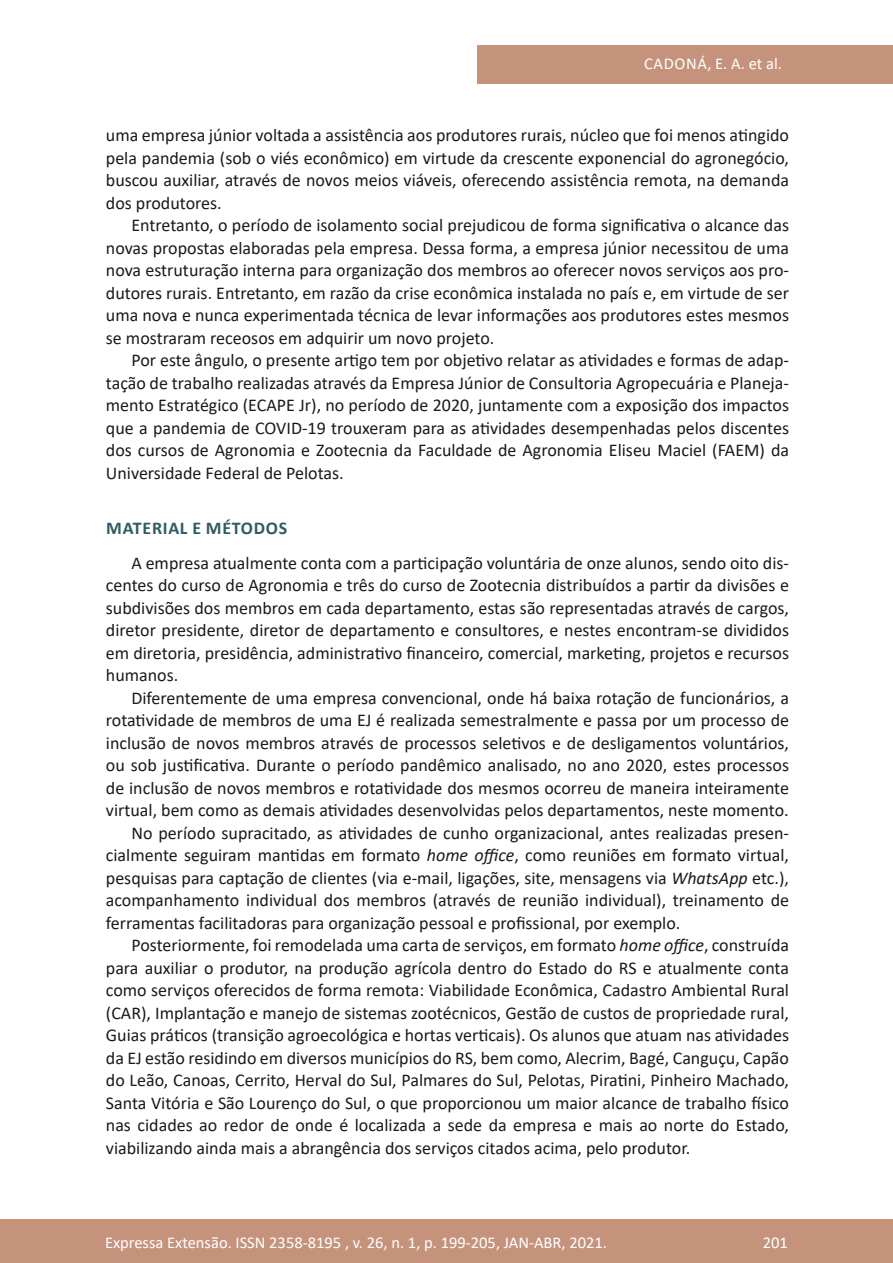
<style>
.page{position:relative;width:893px;height:1263px;background:#fff}
.page>*{position:absolute;margin:0;border:0;box-sizing:border-box;transform-origin:0 0}
.texto{font:18px/22.5px "Calibri";color:#1a1a1a;text-align:justify}
.subtitulo{font:700 18px "Calibri";letter-spacing:.04em;color:#2e5b65}
.t1{font:16.5px "Calibri";color:#fff}
.t2{font:16.5px "Calibri";letter-spacing:.04em;color:#fff}
.s1{font-style:italic}
</style>
<div class="page">
<div style="left:0;top:1219px;width:893px;height:44px;background:#c5927c"></div>
<div style="left:477px;top:45px;width:416px;height:39px;background:#c5927c"></div>
<p class="t2" style="left:644px;top:52px;width:139px">CADONÁ, E. A. et al.</p>
<p class="texto" style="left:106px;top:124px;width:685px">uma empresa júnior voltada a assistência aos produtores rurais, núcleo que foi menos atingido pela pandemia (sob o viés econômico) em virtude da crescente exponencial do agronegócio, buscou auxiliar, através de novos meios viáveis, oferecendo assistência remota, na demanda dos produtores.</p>
<p class="texto" style="left:106px;top:214px;width:685px;text-indent:26px">Entretanto, o período de isolamento social prejudicou de forma significativa o alcance das novas propostas elaboradas pela empresa. Dessa forma, a empresa júnior necessitou de uma nova estruturação interna para organização dos membros ao oferecer novos serviços aos pro&shy;dutores rurais. Entretanto, em razão da crise econômica instalada no país e, em virtude de ser uma nova e nunca experimentada técnica de levar informações aos produtores estes mesmos se mostraram receosos em adquirir um novo projeto.</p>
<p class="texto" style="left:106px;top:349px;width:685px;text-indent:26px">Por este ângulo, o presente artigo tem por objetivo relatar as atividades e formas de adap&shy;tação de trabalho realizadas através da Empresa Júnior de Consultoria Agropecuária e Planeja&shy;mento Estratégico (ECAPE Jr), no período de 2020, juntamente com a exposição dos impactos que a pandemia de COVID-19 trouxeram para as atividades desempenhadas pelos discentes dos cursos de Agronomia e Zootecnia da Faculdade de Agronomia Eliseu Maciel (FAEM) da Universidade Federal de Pelotas.</p>
<p class="subtitulo" style="left:106px;top:516px;width:182px">MATERIAL E MÉTODOS</p>
<p class="texto" style="left:106px;top:551px;width:685px;text-indent:26px">A empresa atualmente conta com a participação voluntária de onze alunos, sendo oito dis&shy;centes do curso de Agronomia e três do curso de Zootecnia distribuídos a partir da divisões e subdivisões dos membros em cada departamento, estas são representadas através de cargos, diretor presidente, diretor de departamento e consultores, e nestes encontram-se divididos em diretoria, presidência, administrativo financeiro, comercial, marketing, projetos e recursos humanos.</p>
<p class="texto" style="left:106px;top:686px;width:685px;text-indent:26px">Diferentemente de uma empresa convencional, onde há baixa rotação de funcionários, a rotatividade de membros de uma EJ é realizada semestralmente e passa por um processo de inclusão de novos membros através de processos seletivos e de desligamentos voluntários, ou sob justificativa. Durante o período pandêmico analisado, no ano 2020, estes processos de inclusão de novos membros e rotatividade dos mesmos ocorreu de maneira inteiramente virtual, bem como as demais atividades desenvolvidas pelos departamentos, neste momento.</p>
<p class="texto" style="left:106px;top:821px;width:685px;text-indent:26px">No período supracitado, as atividades de cunho organizacional, antes realizadas presen&shy;cialmente seguiram mantidas em formato <span class="s1">home office</span>, como reuniões em formato virtual, pesquisas para captação de clientes (via e-mail, ligações, site, mensagens via <span class="s1">WhatsApp</span> etc.), acompanhamento individual dos membros (através de reunião individual), treinamento de ferramentas facilitadoras para organização pessoal e profissional, por exemplo.</p>
<p class="texto" style="left:106px;top:934px;width:685px;text-indent:26px">Posteriormente, foi remodelada uma carta de serviços, em formato <span class="s1">home office</span>, construída para auxiliar o produtor, na produção agrícola dentro do Estado do RS e atualmente conta como serviços oferecidos de forma remota: Viabilidade Econômica, Cadastro Ambiental Rural (CAR), Implantação e manejo de sistemas zootécnicos, Gestão de custos de propriedade rural, Guias práticos (transição agroecológica e hortas verticais). Os alunos que atuam nas atividades da EJ estão residindo em diversos municípios do RS, bem como, Alecrim, Bagé, Canguçu, Capão do Leão, Canoas, Cerrito, Herval do Sul, Palmares do Sul, Pelotas, Piratini, Pinheiro Machado, Santa Vitória e São Lourenço do Sul, o que proporcionou um maior alcance de trabalho físico nas cidades ao redor de onde é localizada a sede da empresa e mais ao norte do Estado, viabilizando ainda mais a abrangência dos serviços citados acima, pelo produtor.</p>
<p class="t1" style="left:105px;top:1230px;width:503px">Expressa Extensão. ISSN 2358-8195 , v. 26, n. 1, p. 199-205, JAN-ABR, 2021.</p>
<p class="t1" style="left:763px;top:1230px;width:27px">201</p>
</div>
